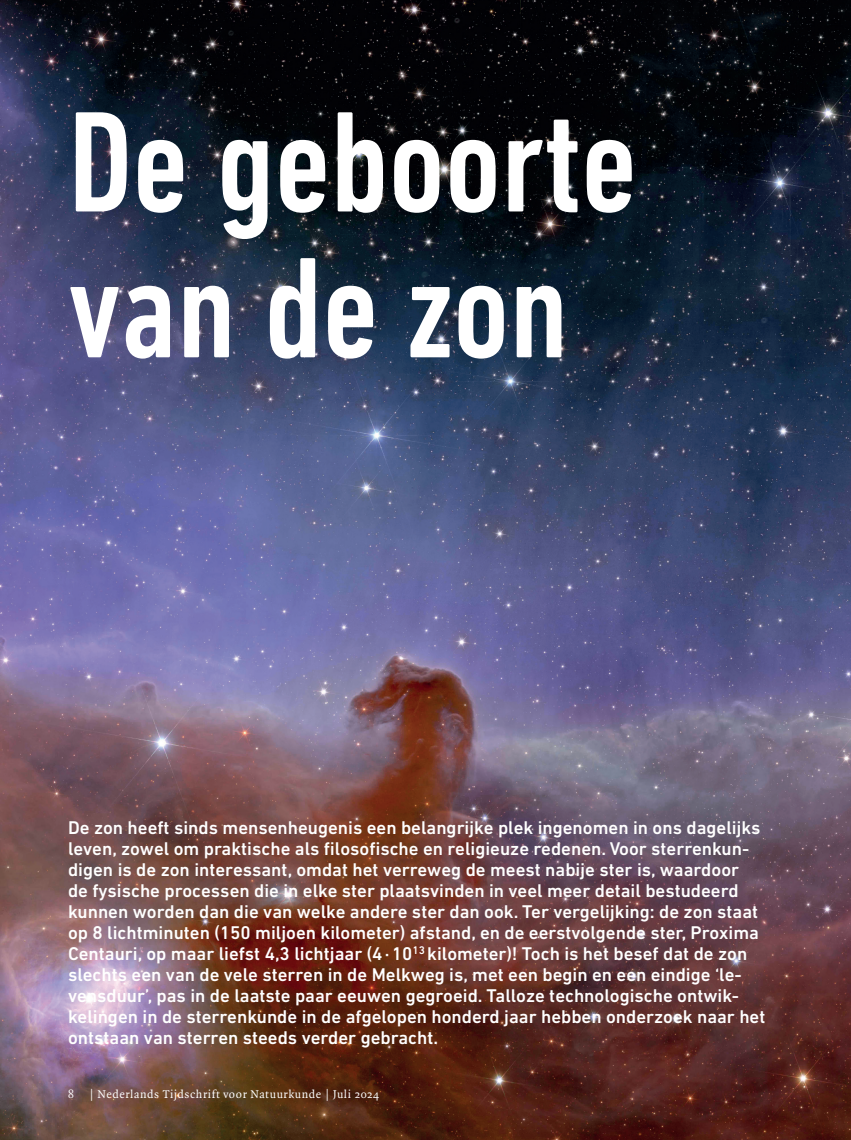
<style>
.page{position:relative;width:851px;height:1140px;background:#fff}
.page>*{position:absolute;margin:0;border:0;box-sizing:border-box;transform-origin:0 0}
.Kop_OND_DIN_Next_Medium_Condensed{font:500 condensed 145.8px/145.8px "DIN Next LT Pro";color:#fff}
.Inleiding{font:500 18.75px/21px "DIN Next LT Pro";color:#fff}
.t1{font:12px "Quadraat Pro";letter-spacing:.05em;color:#fff}
</style>
<div class="page">
<img style="left:0;top:0;width:850px;height:1140px">
<p class="Kop_OND_DIN_Next_Medium_Condensed" style="left:68px;top:89px;width:570px">De geboorte van de zon</p>
<p class="Inleiding" style="left:68px;top:816px;width:698px">De zon heeft sinds mensenheugenis een belangrijke plek ingenomen in ons dagelijks leven, zowel om praktische als filosofische en religieuze redenen. Voor sterrenkun&shy;digen is de zon interessant, omdat het verreweg de meest nabije ster is, waardoor<br>de fysische processen die in elke ster plaatsvinden in veel meer detail bestudeerd kunnen worden dan die van welke andere ster dan ook. Ter vergelijking: de zon staat op 8 lichtminuten (150 miljoen kilometer) afstand, en de eerstvolgende ster, Proxima Centauri, op maar liefst 4,3 lichtjaar (4·10<sup>13</sup> kilometer)! Toch is het besef dat de zon slechts een van de vele sterren in de Melkweg is, met een begin en een eindige ‘le&shy;vensduur’, pas in de laatste paar eeuwen gegroeid. Talloze technologische ontwik&shy;kelingen in de sterrenkunde in de afgelopen honderd jaar hebben onderzoek naar het ontstaan van sterren steeds verder gebracht.</p>
<p class="t1" style="left:68px;top:1086px;width:7px">8</p>
<p class="t1" style="left:89px;top:1086px;width:291px">| Nederlands Tijdschrift voor Natuurkunde | Juli 2024</p>
</div>
